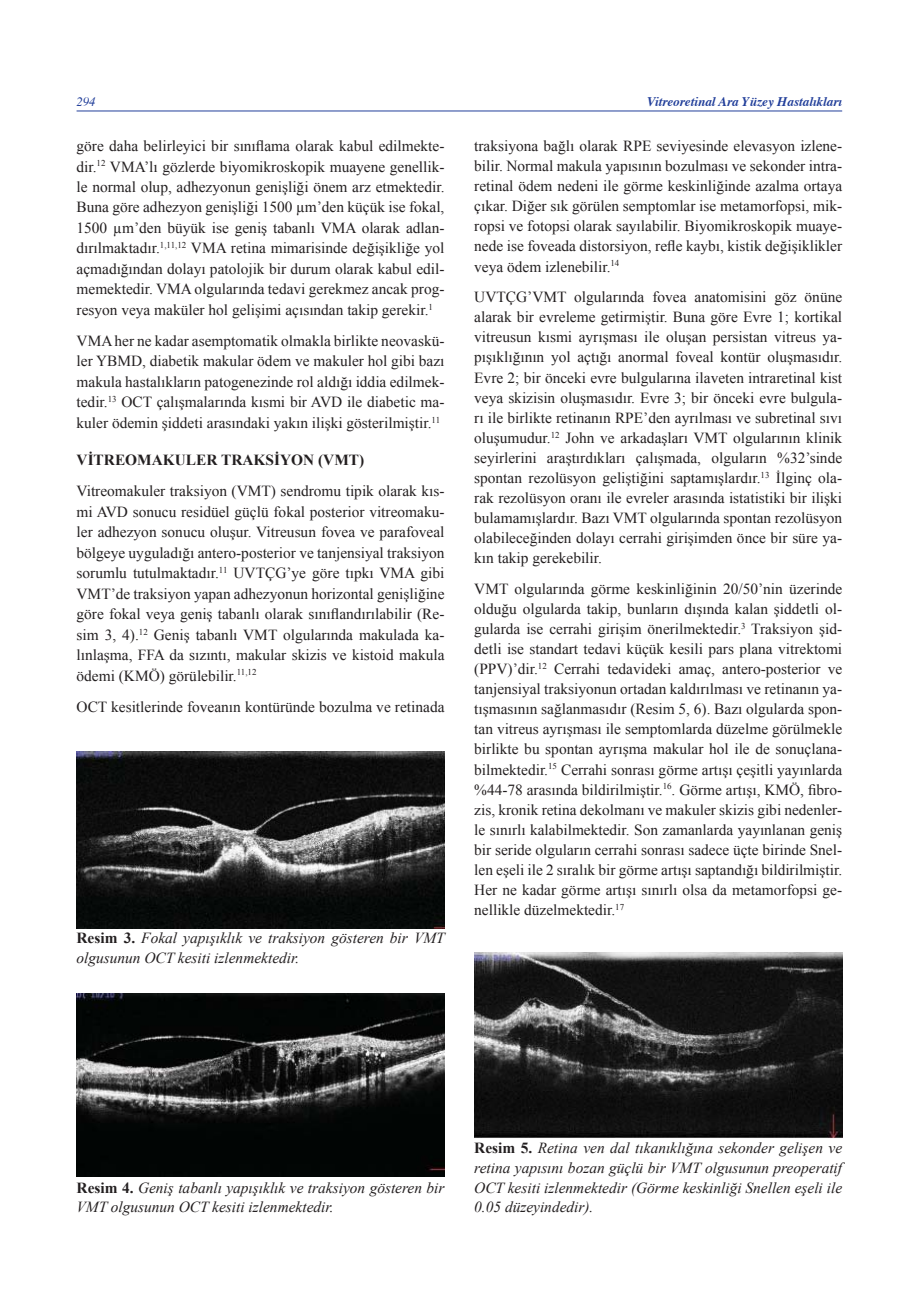
<style>
.page{position:relative;width:906px;height:1289px;background:#fff}
.page>*{position:absolute;margin:0;border:0;box-sizing:border-box;transform-origin:0 0}
.t1{font:15.3px/20.1px "Times New Roman";color:#231f20;text-align:justify}
.t2{font:italic 15.3px/19.8px "Times New Roman";color:#231f20}
.t3{font:700 15.3px "Times New Roman";color:#231f20}
.t4{font:italic 700 13.2px "Times";color:#223f9a}
.t5{font:italic 12.75px "Times";color:#223f9a}
.s1{font-weight:700;font-style:normal}
</style>
<div class="page">
<hr style="left:77px;top:111px;width:765px;height:1px;background:#223f9a">
<img style="left:77px;top:751px;width:367px;height:177px">
<img style="left:77px;top:993px;width:367px;height:182px">
<img style="left:474px;top:952px;width:368px;height:186px">
<p class="t5" style="left:77px;top:97px;width:21px">294</p>
<p class="t4" style="left:647px;top:96px;width:197px">Vitreoretinal Ara Yüzey Hastalıkları</p>
<p class="t1" style="left:77px;top:136px;width:369px">göre daha belirleyici bir sınıflama olarak kabul edilmekte&shy;dir.<sup>12</sup> VMA’lı gözlerde biyomikroskopik muayene genellik&shy;le normal olup, adhezyonun genişliği önem arz etmektedir.<br>Buna göre adhezyon genişliği 1500 μm’den küçük ise fokal, 1500 μm’den büyük ise geniş tabanlı VMA olarak adlan&shy;dırılmaktadır.<sup>1,11,12</sup> VMA retina mimarisinde değişikliğe yol açmadığından dolayı patolojik bir durum olarak kabul edil&shy;memektedir. VMA olgularında tedavi gerekmez ancak prog&shy;resyon veya maküler hol gelişimi açısından takip gerekir.<sup>1</sup></p>
<p class="t1" style="left:77px;top:330px;width:369px">VMA her ne kadar asemptomatik olmakla birlikte neovaskü&shy;ler YBMD, diabetik makular ödem ve makuler hol gibi bazı makula hastalıkların patogenezinde rol aldığı iddia edilmek&shy;tedir.<sup>13</sup> OCT çalışmalarında kısmi bir AVD ile diabetic ma&shy;kuler ödemin şiddeti arasındaki yakın ilişki gösterilmiştir.<sup>11</sup></p>
<p class="t3" style="left:77px;top:451px;width:289px">VİTREOMAKULER TRAKSİYON (VMT)</p>
<p class="t1" style="left:77px;top:481px;width:369px">Vitreomakuler traksiyon (VMT) sendromu tipik olarak kıs&shy;mi AVD sonucu residüel güçlü fokal posterior vitreomaku&shy;ler adhezyon sonucu oluşur. Vitreusun fovea ve parafoveal bölgeye uyguladığı antero-posterior ve tanjensiyal traksiyon sorumlu tutulmaktadır.<sup>11</sup> UVTÇG’ye göre tıpkı VMA gibi VMT’de traksiyon yapan adhezyonun horizontal genişliğine göre fokal veya geniş tabanlı olarak sınıflandırılabilir (Re&shy;sim 3, 4).<sup>12</sup> Geniş tabanlı VMT olgularında makulada ka&shy;lınlaşma, FFA da sızıntı, makular skizis ve kistoid makula ödemi (KMÖ) görülebilir.<sup>11,12</sup></p>
<p class="t1" style="left:77px;top:696px;width:369px">OCT kesitlerinde foveanın kontüründe bozulma ve retinada</p>
<p class="t2" style="left:77px;top:928px;width:370px"><span class="s1">Resim 3.</span> Fokal yapışıklık ve traksiyon gösteren bir VMT olgusunun OCT kesiti izlenmektedir.</p>
<p class="t1" style="left:474px;top:136px;width:369px">traksiyona bağlı olarak RPE seviyesinde elevasyon izlene&shy;bilir. Normal makula yapısının bozulması ve sekonder intra&shy;retinal ödem nedeni ile görme keskinliğinde azalma ortaya çıkar. Diğer sık görülen semptomlar ise metamorfopsi, mik&shy;ropsi ve fotopsi olarak sayılabilir. Biyomikroskopik muaye&shy;nede ise foveada distorsiyon, refle kaybı, kistik değişiklikler veya ödem izlenebilir.<sup>14</sup></p>
<p class="t1" style="left:474px;top:287px;width:369px">UVTÇG’VMT olgularında fovea anatomisini göz önüne alarak bir evreleme getirmiştir. Buna göre Evre 1; kortikal vitreusun kısmi ayrışması ile oluşan persistan vitreus ya&shy;pışıklığının yol açtığı anormal foveal kontür oluşmasıdır.<br>Evre 2; bir önceki evre bulgularına ilaveten intraretinal kist veya skizisin oluşmasıdır. Evre 3; bir önceki evre bulgula&shy;rı ile birlikte retinanın RPE’den ayrılması ve subretinal sıvı oluşumudur.<sup>12</sup> John ve arkadaşları VMT olgularının klinik seyirlerini araştırdıkları çalışmada, olguların %32’sinde spontan rezolüsyon geliştiğini saptamışlardır.<sup>13</sup> İlginç ola&shy;rak rezolüsyon oranı ile evreler arasında istatistiki bir ilişki bulamamışlardır. Bazı VMT olgularında spontan rezolüsyon olabileceğinden dolayı cerrahi girişimden önce bir süre ya&shy;kın takip gerekebilir.</p>
<p class="t1" style="left:474px;top:578px;width:369px">VMT olgularında görme keskinliğinin 20/50’nin üzerinde olduğu olgularda takip, bunların dışında kalan şiddetli ol&shy;gularda ise cerrahi girişim önerilmektedir.<sup>3</sup> Traksiyon şid&shy;detli ise standart tedavi küçük kesili pars plana vitrektomi (PPV)’dir.<sup>12</sup> Cerrahi tedavideki amaç, antero-posterior ve tanjensiyal traksiyonun ortadan kaldırılması ve retinanın ya&shy;tışmasının sağlanmasıdır (Resim 5, 6). Bazı olgularda spon&shy;tan vitreus ayrışması ile semptomlarda düzelme görülmekle birlikte bu spontan ayrışma makular hol ile de sonuçlana&shy;bilmektedir.<sup>15</sup> Cerrahi sonrası görme artışı çeşitli yayınlarda %44-78 arasında bildirilmiştir.<sup>16</sup>. Görme artışı, KMÖ, fibro&shy;zis, kronik retina dekolmanı ve makuler skizis gibi nedenler&shy;le sınırlı kalabilmektedir. Son zamanlarda yayınlanan geniş bir seride olguların cerrahi sonrası sadece üçte birinde Snel&shy;len eşeli ile 2 sıralık bir görme artışı saptandığı bildirilmiştir.<br>Her ne kadar görme artışı sınırlı olsa da metamorfopsi ge&shy;nellikle düzelmektedir.<sup>17</sup></p>
<p class="t2" style="left:77px;top:1177px;width:369px"><span class="s1">Resim 4.</span> Geniş tabanlı yapışıklık ve traksiyon gösteren bir<br>VMT olgusunun OCT kesiti izlenmektedir.</p>
<p class="t2" style="left:474px;top:1137px;width:369px;text-align:justify"><span class="s1">Resim 5.</span> Retina ven dal tıkanıklığına sekonder gelişen ve retina yapısını bozan güçlü bir VMT olgusunun preoperatif OCT kesiti izlenmektedir (Görme keskinliği Snellen eşeli ile 0.05 düzeyindedir).</p>
</div>
